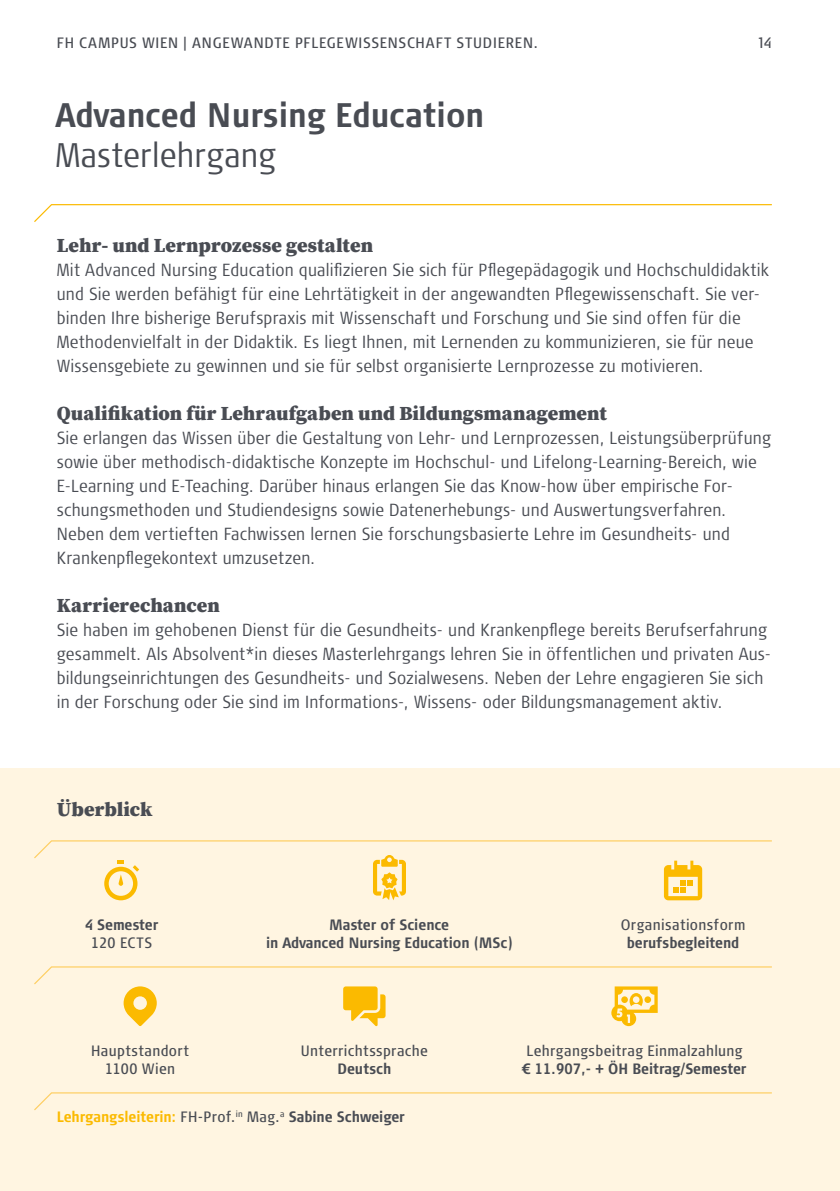
<style>
.page{position:relative;width:840px;height:1191px;background:#fff}
.page>*{position:absolute;margin:0;border:0;box-sizing:border-box;transform-origin:0 0}
.t1{font:700 condensed 34px "Signa OT";color:#494c53}
.t2{font:300 condensed 34px "Signa OT";letter-spacing:.01em;color:#494c53}
.t3{font:900 20px "Source Serif Pro";letter-spacing:.005em;color:#494c53}
.t4{font:300 condensed 17.6px/24px "Signa OT";letter-spacing:.01em;color:#494c53}
.t5{font:700 condensed 15px/18px "Signa OT";letter-spacing:.005em;color:#494c53;text-align:center}
.t6{font:condensed 15px/18px "Signa OT";letter-spacing:.025em;color:#494c53;text-align:center}
.t7{font:condensed 15px "Signa OT";letter-spacing:.055em;color:#494c53}
.t8{font:700 condensed 15px "Signa OT";letter-spacing:-.005em;color:#fbba00}
.s1{font-weight:400;color:#494c53}
.s2{color:#494c53}
</style>
<div class="page">
<div style="left:0;top:768px;width:839px;height:423px;background:#fff5e1"></div>
<svg style="left:34px;top:1092px;width:738px;height:19px"></svg>
<svg style="left:34px;top:204px;width:738px;height:18px"></svg>
<svg style="left:34px;top:840px;width:738px;height:60px"></svg>
<svg style="left:34px;top:966px;width:738px;height:60px"></svg>
<p class="t7" style="left:57px;top:34px;width:482px">FH CAMPUS WIEN | ANGEWANDTE PFLEGEWISSENSCHAFT STUDIEREN.</p>
<p class="t6" style="left:757px;top:34px;width:15px">14</p>
<h1 class="t1" style="left:55px;top:95px;width:430px">Advanced Nursing Education</h1>
<h1 class="t2" style="left:55px;top:137px;width:222px">Masterlehrgang</h1>
<p class="t3" style="left:57px;top:234px;width:318px">Lehr- und Lernprozesse gestalten</p>
<p class="t4" style="left:57px;top:258px;width:713px">Mit Advanced Nursing Education qualifizieren Sie sich für Pflegepädagogik und Hochschuldidaktik und Sie werden befähigt für eine Lehrtätigkeit in der angewandten Pflegewissenschaft. Sie ver&shy;binden Ihre bisherige Berufspraxis mit Wissenschaft und Forschung und Sie sind offen für die Methodenvielfalt in der Didaktik. Es liegt Ihnen, mit Lernenden zu kommunizieren, sie für neue Wissensgebiete zu gewinnen und sie für selbst organisierte Lernprozesse zu motivieren.</p>
<p class="t3" style="left:57px;top:402px;width:551px">Qualifikation für Lehraufgaben und Bildungsmanagement</p>
<p class="t4" style="left:57px;top:426px;width:715px">Sie erlangen das Wissen über die Gestaltung von Lehr- und Lernprozessen, Leistungsüberprüfung sowie über methodisch-didaktische Konzepte im Hochschul- und Lifelong-Learning-Bereich, wie E-Learning und E-Teaching. Darüber hinaus erlangen Sie das Know-how über empirische For&shy;schungsmethoden und Studiendesigns sowie Datenerhebungs- und Auswertungsverfahren.<br>Neben dem vertieften Fachwissen lernen Sie forschungsbasierte Lehre im Gesundheits- und Krankenpflegekontext umzusetzen.</p>
<p class="t3" style="left:57px;top:594px;width:165px">Karrierechancen</p>
<p class="t4" style="left:57px;top:618px;width:715px">Sie haben im gehobenen Dienst für die Gesundheits- und Krankenpflege bereits Berufserfahrung gesammelt. Als Absolvent*in dieses Masterlehrgangs lehren Sie in öffentlichen und privaten Aus&shy;bildungseinrichtungen des Gesundheits- und Sozialwesens. Neben der Lehre engagieren Sie sich in der Forschung oder Sie sind im Informations-, Wissens- oder Bildungsmanagement aktiv.</p>
<p class="t3" style="left:57px;top:798px;width:97px">Überblick</p>
<p class="t5" style="left:85px;top:916px;width:75px">4 Semester</p>
<p class="t6" style="left:91px;top:934px;width:62px">120 ECTS</p>
<p class="t5" style="left:266px;top:916px;width:248px">Master of Science<br>in Advanced Nursing Education (MSc)</p>
<p class="t6" style="left:620px;top:916px;width:126px">Organisationsform</p>
<p class="t5" style="left:626px;top:934px;width:114px">berufsbegleitend</p>
<p class="t6" style="left:91px;top:1042px;width:99px">Hauptstandort<br>1100 Wien</p>
<p class="t6" style="left:300px;top:1042px;width:129px">Unterrichtssprache</p>
<p class="t5" style="left:337px;top:1060px;width:55px">Deutsch</p>
<p class="t8" style="left:57px;top:1108px;width:349px">Lehrgangsleiterin: <span class="s1">FH-Prof.</span><sup>in</sup> <span class="s1">Mag.</span><sup>a</sup> <span class="s2">Sabine Schweiger</span></p>
<p class="t6" style="left:526px;top:1042px;width:217px">Lehrgangsbeitrag Einmalzahlung</p>
<p class="t5" style="left:522px;top:1060px;width:225px">€ 11.907,- + ÖH Beitrag/Semester</p>
</div>
